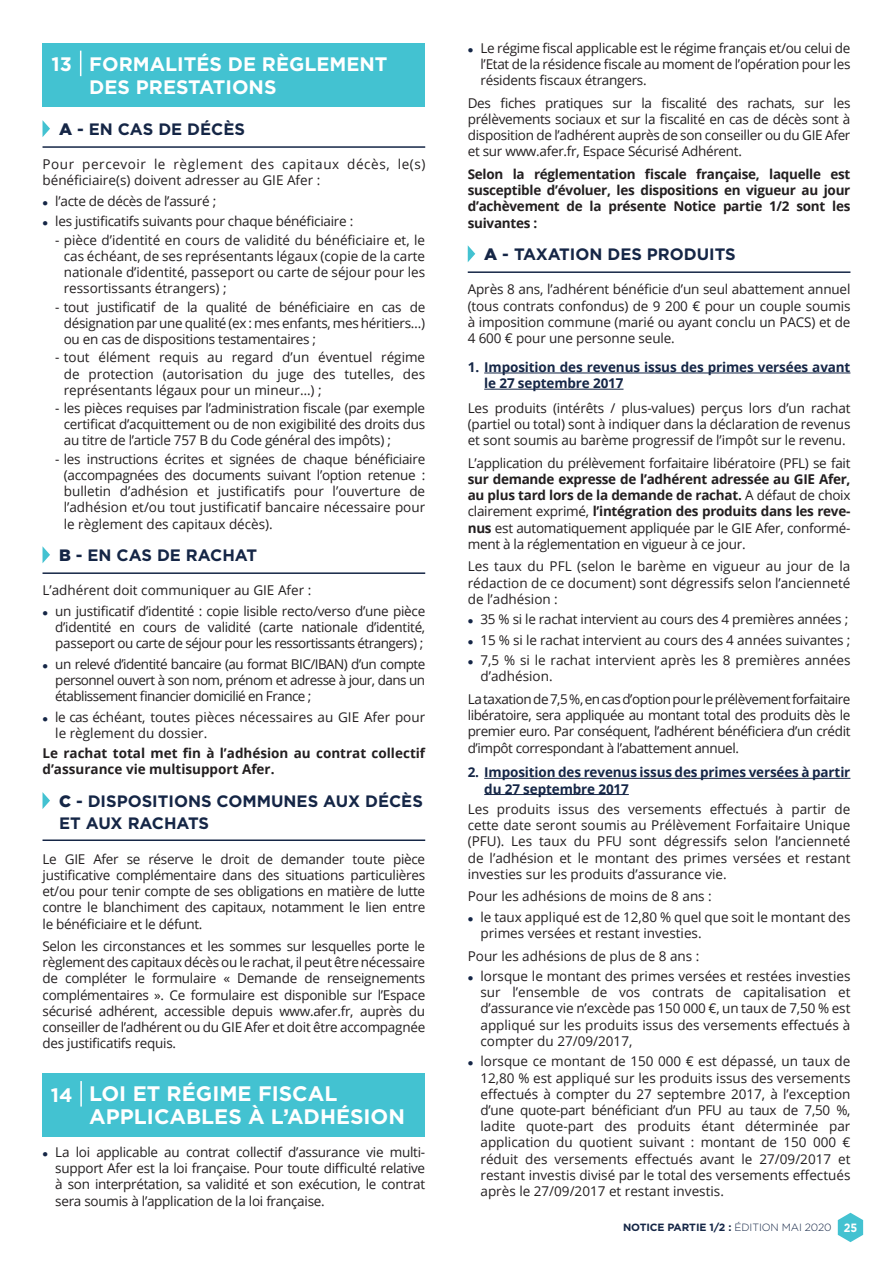
<style>
.page{position:relative;width:893px;height:1263px;background:#fff}
.page>*{position:absolute;margin:0;border:0;box-sizing:border-box;transform-origin:0 0}
.t1{font:700 21px/22.5px "Gotham";color:#fff}
.t2{font:700 19.5px/22.5px "Gotham";color:#fff}
.t3{font:700 16.5px/22.5px "Gotham";color:#152646}
.t4{font:13.5px/16.2px "Open Sans";letter-spacing:-.01em;color:#231f20;text-align:justify}
.t5{font:700 13.5px/16.2px "Open Sans";letter-spacing:-.02em;color:#231f20;text-align:justify}
.t6{font:700 13.5px/16.2px "Open Sans";letter-spacing:-.01em;color:#152646}
.t7{font:13.5px/16.2px "Open Sans";letter-spacing:.04em;color:#231f20}
.t8{font:700 13.5px/16.2px "Open Sans";color:#231f20}
.t9{font:700 10.5px "Gotham";letter-spacing:-.01em;color:#152646}
.s1{font-weight:900}
.s2{color:#152646}
.s3{font-weight:400}
.s4{font-weight:300}
.s5{font-size:12px;color:#fff}
</style>
<div class="page">
<svg style="left:838px;top:1213px;width:25px;height:29px"></svg>
<hr style="left:43px;top:146px;width:382px;height:2px;background:#152646">
<hr style="left:43px;top:572px;width:382px;height:2px;background:#152646">
<hr style="left:43px;top:839px;width:382px;height:2px;background:#152646">
<div style="left:43px;top:43px;width:382px;height:64px;background:#43c2d1"></div>
<svg style="left:80px;top:51px;width:1px;height:25px"></svg>
<svg style="left:43px;top:121px;width:7px;height:16px"></svg>
<svg style="left:43px;top:547px;width:7px;height:16px"></svg>
<svg style="left:43px;top:792px;width:7px;height:17px"></svg>
<div style="left:43px;top:1073px;width:382px;height:63px;background:#43c2d1"></div>
<hr style="left:80px;top:1081px;width:2px;height:25px;background:#fff">
<hr style="left:468px;top:271px;width:382px;height:2px;background:#152646">
<hr style="left:484px;top:373px;width:366px;height:1px;background:#152646">
<hr style="left:484px;top:389px;width:139px;height:1px;background:#152646">
<hr style="left:484px;top:778px;width:366px;height:1px;background:#152646">
<hr style="left:484px;top:794px;width:145px;height:1px;background:#152646">
<svg style="left:468px;top:245px;width:7px;height:17px"></svg>
<h2 class="t2" style="left:51px;top:53px;width:22px">13</h2>
<h2 class="t2" style="left:89px;top:53px;width:300px">FORMALITÉS DE RÈGLEMENT<br>DES PRESTATIONS</h2>
<p class="t3" style="left:59px;top:118px;width:188px"><span class="s1">A</span> - EN CAS DE DÉCÈS</p>
<p class="t7" style="left:43px;top:156px;width:384px">Pour percevoir le règlement des capitaux décès, le(s) bénéficiaire(s) doivent adresser au GIE Afer :</p>
<p class="t4" style="left:43px;top:193px;width:175px"><span class="s2">●</span> l’acte de décès de l’assuré ;</p>
<p class="t4" style="left:43px;top:213px;width:312px"><span class="s2">●</span> les justificatifs suivants pour chaque bénéficiaire :</p>
<p class="t4" style="left:64px;top:231px;width:363px;text-indent:-9px">- pièce d’identité en cours de validité du bénéficiaire et, le cas échéant, de ses représentants légaux (copie de la carte nationale d’identité, passeport ou carte de séjour pour les ressortissants étrangers) ;</p>
<p class="t4" style="left:64px;top:298px;width:363px;text-indent:-9px">- tout justificatif de la qualité de bénéficiaire en cas de désignation par une qualité (ex : mes enfants, mes héritiers…) ou en cas de dispositions testamentaires ;</p>
<p class="t4" style="left:64px;top:349px;width:363px;text-indent:-9px">- tout élément requis au regard d’un éventuel régime de protection (autorisation du juge des tutelles, des représentants légaux pour un mineur…) ;</p>
<p class="t4" style="left:64px;top:400px;width:363px;text-indent:-9px">- les pièces requises par l’administration fiscale (par exemple certificat d’acquittement ou de non exigibilité des droits dus au titre de l’article 757 B du Code général des impôts) ;</p>
<p class="t4" style="left:64px;top:450px;width:363px;text-indent:-9px">- les instructions écrites et signées de chaque bénéficiaire (accompagnées des documents suivant l’option retenue : bulletin d’adhésion et justificatifs pour l’ouverture de l’adhésion et/ou tout justificatif bancaire nécessaire pour le règlement des capitaux décès).</p>
<p class="t3" style="left:59px;top:544px;width:200px"><span class="s1">B</span> - EN CAS DE RACHAT</p>
<p class="t4" style="left:43px;top:582px;width:270px">L’adhérent doit communiquer au GIE Afer :</p>
<p class="t4" style="left:55px;top:602px;width:371px;text-indent:-13px"><span class="s2">●</span> un justificatif d’identité : copie lisible recto/verso d’une pièce d’identité en cours de validité (carte nationale d’identité, passeport ou carte de séjour pour les ressortissants étrangers) ;</p>
<p class="t4" style="left:55px;top:655px;width:371px;text-indent:-13px"><span class="s2">●</span> un relevé d’identité bancaire (au format BIC/IBAN) d’un compte personnel ouvert à son nom, prénom et adresse à jour, dans un établissement financier domicilié en France ;</p>
<p class="t4" style="left:55px;top:708px;width:371px;text-indent:-13px"><span class="s2">●</span> le cas échéant, toutes pièces nécessaires au GIE Afer pour le règlement du dossier.</p>
<p class="t8" style="left:43px;top:745px;width:384px">Le rachat total met fin à l’adhésion au contrat collectif d’assurance vie multisupport Afer.</p>
<p class="t3" style="left:59px;top:790px;width:365px"><span class="s1">C</span> - DISPOSITIONS COMMUNES AUX DÉCÈS<br>ET AUX RACHATS</p>
<p class="t4" style="left:43px;top:850px;width:384px">Le GIE Afer se réserve le droit de demander toute pièce justificative complémentaire dans des situations particulières et/ou pour tenir compte de ses obligations en matière de lutte contre le blanchiment des capitaux, notamment le lien entre le bénéficiaire et le défunt.</p>
<p class="t4" style="left:43px;top:938px;width:384px">Selon les circonstances et les sommes sur lesquelles porte le règlement des capitaux décès ou le rachat, il peut être nécessaire de compléter le formulaire « Demande de renseignements complémentaires ». Ce formulaire est disponible sur l’Espace sécurisé adhérent, accessible depuis www.afer.fr, auprès du conseiller de l’adhérent ou du GIE Afer et doit être accompagnée des justificatifs requis.</p>
<h1 class="t1" style="left:89px;top:1082px;width:317px">LOI ET RÉGIME FISCAL<br>APPLICABLES À L’ADHÉSION</h1>
<h2 class="t2" style="left:51px;top:1083px;width:23px">14</h2>
<p class="t4" style="left:55px;top:1143px;width:371px;text-indent:-13px"><span class="s2">●</span> La loi applicable au contrat collectif d’assurance vie multi&shy;support Afer est la loi française. Pour toute difficulté relative à son interprétation, sa validité et son exécution, le contrat sera soumis à l’application de la loi française.</p>
<p class="t4" style="left:480px;top:40px;width:371px;text-indent:-13px"><span class="s2">●</span> Le régime fiscal applicable est le régime français et/ou celui de l’Etat de la résidence fiscale au moment de l’opération pour les résidents fiscaux étrangers.</p>
<p class="t4" style="left:468px;top:94px;width:384px">Des fiches pratiques sur la fiscalité des rachats, sur les prélèvements sociaux et sur la fiscalité en cas de décès sont à disposition de l’adhérent auprès de son conseiller ou du GIE Afer et sur www.afer.fr, Espace Sécurisé Adhérent.</p>
<p class="t5" style="left:468px;top:166px;width:384px">Selon la réglementation fiscale française, laquelle est susceptible d’évoluer, les dispositions en vigueur au jour d’achèvement de la présente Notice partie 1/2 sont les suivantes :</p>
<p class="t3" style="left:484px;top:243px;width:253px"><span class="s1">A</span> - TAXATION DES PRODUITS</p>
<p class="t4" style="left:468px;top:281px;width:384px">Après 8 ans, l’adhérent bénéficie d’un seul abattement annuel (tous contrats confondus) de 9 200 € pour un couple soumis à imposition commune (marié ou ayant conclu un PACS) et de 4 600 € pour une personne seule.</p>
<p class="t6" style="left:484px;top:359px;width:368px;text-indent:-16px">1. Imposition des revenus issus des primes versées avant le 27 septembre 2017</p>
<p class="t4" style="left:468px;top:399px;width:384px">Les produits (intérêts / plus-values) perçus lors d’un rachat (partiel ou total) sont à indiquer dans la déclaration de revenus et sont soumis au barème progressif de l’impôt sur le revenu.</p>
<p class="t4" style="left:468px;top:454px;width:384px">L’application du prélèvement forfaitaire libératoire (PFL) se fait</p>
<p class="t5" style="left:468px;top:471px;width:384px">sur demande expresse de l’adhérent adressée au GIE Afer, au plus tard lors de la demande de rachat. <span class="s3">A défaut de choix clairement exprimé,</span> l’intégration des produits dans les reve&shy;nus <span class="s3">est automatiquement appliquée par le GIE Afer, conformé&shy;ment à la réglementation en vigueur à ce jour.</span></p>
<p class="t4" style="left:468px;top:558px;width:384px">Les taux du PFL (selon le barème en vigueur au jour de la rédaction de ce document) sont dégressifs selon l’ancienneté de l’adhésion :</p>
<p class="t4" style="left:468px;top:611px;width:382px"><span class="s2">●</span> 35 % si le rachat intervient au cours des 4 premières années ;</p>
<p class="t4" style="left:468px;top:631px;width:384px"><span class="s2">●</span> 15 % si le rachat intervient au cours des 4 années suivantes ;</p>
<p class="t4" style="left:480px;top:652px;width:371px;text-indent:-13px"><span class="s2">●</span> 7,5 % si le rachat intervient après les 8 premières années d’adhésion.</p>
<p class="t4" style="left:468px;top:691px;width:384px">La taxation de 7,5 %, en cas d’option pour le prélèvement forfaitaire libératoire, sera appliquée au montant total des produits dès le premier euro. Par conséquent, l’adhérent bénéficiera d’un crédit d’impôt correspondant à l’abattement annuel.</p>
<p class="t6" style="left:484px;top:764px;width:368px;text-indent:-16px">2. Imposition des revenus issus des primes versées à partir du 27 septembre 2017</p>
<p class="t4" style="left:468px;top:801px;width:384px">Les produits issus des versements effectués à partir de cette date seront soumis au Prélèvement Forfaitaire Unique (PFU). Les taux du PFU sont dégressifs selon l’ancienneté de l’adhésion et le montant des primes versées et restant investies sur les produits d’assurance vie.</p>
<p class="t4" style="left:468px;top:888px;width:246px">Pour les adhésions de moins de 8 ans :</p>
<p class="t4" style="left:480px;top:908px;width:371px;text-indent:-13px"><span class="s2">●</span> le taux appliqué est de 12,80 % quel que soit le montant des primes versées et restant investies.</p>
<p class="t4" style="left:468px;top:947px;width:233px">Pour les adhésions de plus de 8 ans :</p>
<p class="t4" style="left:480px;top:968px;width:371px;text-indent:-13px"><span class="s2">●</span> lorsque le montant des primes versées et restées investies sur l’ensemble de vos contrats de capitalisation et d’assurance vie n’excède pas 150 000 €, un taux de 7,50 % est appliqué sur les produits issus des versements effectués à compter du 27/09/2017,</p>
<p class="t4" style="left:480px;top:1053px;width:371px;text-indent:-13px"><span class="s2">●</span> lorsque ce montant de 150 000 € est dépassé, un taux de 12,80 % est appliqué sur les produits issus des versements effectués à compter du 27 septembre 2017, à l’exception d’une quote-part bénéficiant d’un PFU au taux de 7,50 %, ladite quote-part des produits étant déterminée par application du quotient suivant : montant de 150 000 € réduit des versements effectués avant le 27/09/2017 et restant investis divisé par le total des versements effectués après le 27/09/2017 et restant investis.</p>
<p class="t9" style="left:623px;top:1220px;width:236px">NOTICE PARTIE 1/2 : <span class="s4">ÉDITION MAI 2020</span> <span class="s5">25</span></p>
</div>
